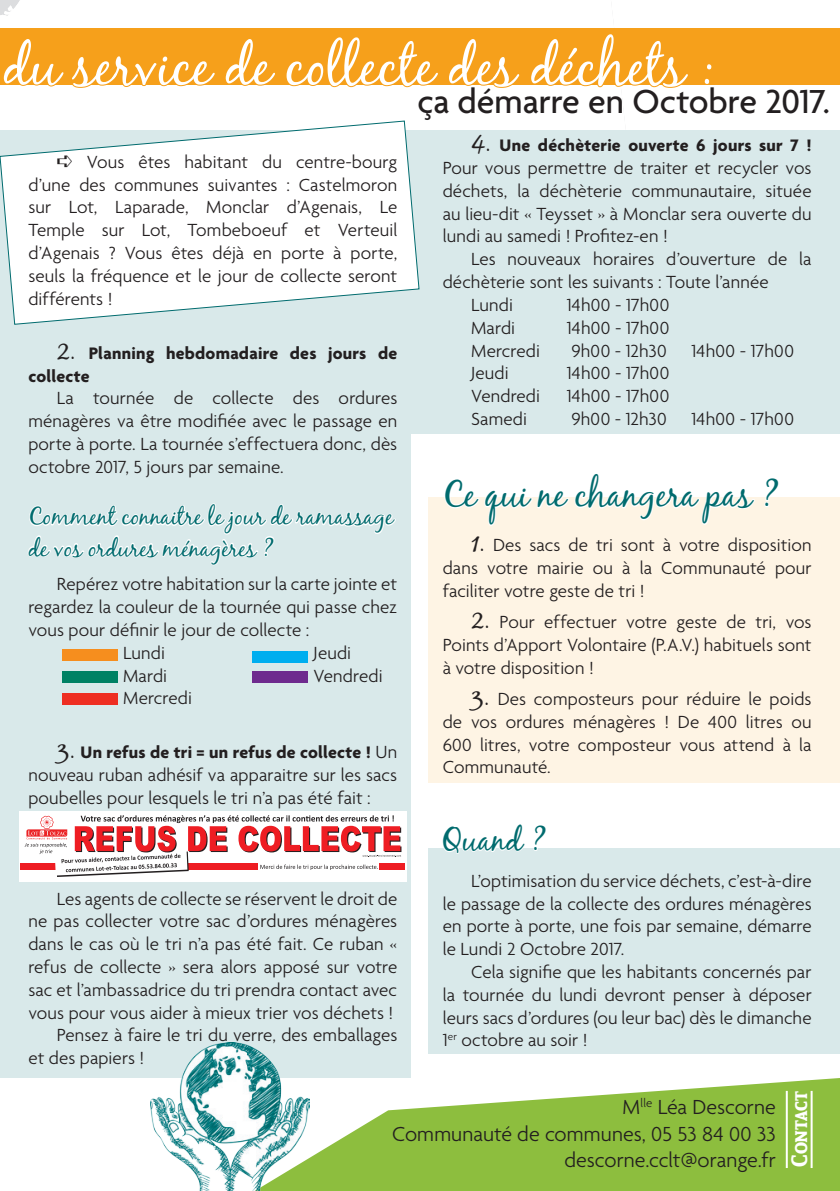
<style>
.page{position:relative;width:840px;height:1191px;background:#fff}
.page>*{position:absolute;margin:0;border:0;box-sizing:border-box;transform-origin:0 0}
.t1{font:56px "Black Jack";color:#fff}
.t2{font:500 36px "Agenda";color:#231f20}
.t3{font:36px "Black Jack";color:#006b6e}
.t4{font:32px "Black Jack";color:#006b6e}
.t5{font:24px/31.2px "Black Jack";color:#006b6e}
.t6{font:300 22px/26.4px "Agenda";letter-spacing:.005em;color:#231f20;text-align:right}
.t7{font:700 22px "Andada SC";letter-spacing:-.01em;color:#fff;scale:.9 1}
.t8{font:300 19px/22.8px "Agenda";letter-spacing:.005em;color:#231f20;text-align:justify}
.t9{font:700 18px/22.8px "Agenda";letter-spacing:.015em;color:#231f20}
.s1{font-family:"Black Jack";font-weight:400;font-size:26px}
.s2{font-weight:300;font-size:19px}
</style>
<div class="page">
<svg style="left:309px;top:1078px;width:530px;height:113px;fill:#8dbe3e"></svg>
<div style="left:0;top:28px;width:839px;height:57px;background:#f6a01b"></div>
<svg style="left:290px;top:85px;width:137px;height:3px"></svg>
<svg style="left:465px;top:85px;width:47px;height:3px"></svg>
<svg style="left:547px;top:85px;width:134px;height:3px"></svg>
<hr style="left:810px;top:1090px;width:2px;height:78px;background:#fff">
<hr style="left:785px;top:1090px;width:2px;height:78px;background:#fff">
<div style="left:0;top:130px;width:410px;height:947px;background:#d9e9ea"></div>
<div style="left:382px;top:130px;width:457px;height:304px;background:#d9e9ea"></div>
<div style="left:428px;top:497px;width:411px;height:285px;background:#fef4e4"></div>
<div style="left:62px;top:649px;width:55px;height:11px;background:#f68e1e"></div>
<div style="left:62px;top:693px;width:55px;height:12px;background:#ee2e22"></div>
<div style="left:62px;top:671px;width:55px;height:12px;background:#008164"></div>
<div style="left:252px;top:651px;width:55px;height:11px;background:#00aeef"></div>
<div style="left:252px;top:671px;width:55px;height:12px;background:#6e2a8e"></div>
<div style="left:19px;top:811px;width:387px;height:71px;background:#fff"></div>
<div style="left:21px;top:863px;width:237px;height:7px;background:#ee1d23"></div>
<div style="left:379px;top:863px;width:25px;height:7px;background:#ee1d23"></div>
<svg style="left:25px;top:815px;width:376px;height:61px"></svg>
<svg style="left:0;top:120px;width:420px;height:205px"></svg>
<img style="left:151px;top:1042px;width:158px;height:149px">
<div style="left:428px;top:848px;width:411px;height:205px;background:#d9e9ea"></div>
<svg style="left:28px;top:503px;width:368px;height:62px"></svg>
<svg style="left:444px;top:497px;width:311px;height:29px"></svg>
<svg style="left:764px;top:497px;width:6px;height:10px"></svg>
<svg style="left:444px;top:848px;width:94px;height:6px"></svg>
<h1 class="t1" style="left:3px;top:32px;width:713px">du service de collecte des déchets :</h1>
<h2 class="t2" style="left:417px;top:79px;width:414px">ça démarre en Octobre 2017.</h2>
<p class="t8" style="left:28px;top:150px;width:370px;text-indent:28px">➪ Vous êtes habitant du centre-bourg d’une des communes suivantes : Castelmoron sur Lot, Laparade, Monclar d’Agenais, Le Temple sur Lot, Tombeboeuf et Verteuil d’Agenais ? Vous êtes déjà en porte à porte, seuls la fréquence et le jour de collecte seront différents !</p>
<p class="t9" style="left:28px;top:341px;width:370px;text-indent:28px"><span class="s1">2.</span> Planning hebdomadaire des jours de collecte</p>
<p class="t8" style="left:28px;top:386px;width:370px;text-indent:28px">La tournée de collecte des ordures ménagères va être modifiée avec le passage en porte à porte. La tournée s’effectuera donc, dès octobre 2017, 5 jours par semaine.</p>
<p class="t5" style="left:28px;top:500px;width:366px">Comment connaitre le jour de ramassage de vos ordures ménagères ?</p>
<p class="t8" style="left:57px;top:572px;width:342px">Repérez votre habitation sur la carte jointe et</p>
<p class="t8" style="left:28px;top:595px;width:370px">regardez la couleur de la tournée qui passe chez</p>
<p class="t8" style="left:28px;top:618px;width:282px">vous pour définir le jour de collecte :</p>
<p class="t8" style="left:123px;top:641px;width:43px">Lundi</p>
<p class="t8" style="left:123px;top:664px;width:46px">Mardi</p>
<p class="t8" style="left:123px;top:686px;width:70px">Mercredi</p>
<p class="t8" style="left:313px;top:641px;width:70px">Jeudi<br>Vendredi</p>
<p class="t9" style="left:57px;top:741px;width:342px"><span class="s1">3.</span> Un refus de tri = un refus de collecte ! <span class="s2">Un</span></p>
<p class="t8" style="left:28px;top:763px;width:370px">nouveau ruban adhésif va apparaitre sur les sacs poubelles pour lesquels le tri n’a pas été fait :</p>
<p class="t8" style="left:57px;top:886px;width:342px">Les agents de collecte se réservent le droit de</p>
<p class="t8" style="left:28px;top:909px;width:370px">ne pas collecter votre sac d’ordures ménagères</p>
<p class="t8" style="left:28px;top:932px;width:370px">dans le cas où le tri n’a pas été fait. Ce ruban «</p>
<p class="t8" style="left:28px;top:955px;width:370px">refus de collecte » sera alors apposé sur votre</p>
<p class="t8" style="left:28px;top:978px;width:370px">sac et l’ambassadrice du tri prendra contact avec</p>
<p class="t8" style="left:28px;top:1000px;width:366px">vous pour vous aider à mieux trier vos déchets !</p>
<p class="t8" style="left:57px;top:1023px;width:342px">Pensez à faire le tri du verre, des emballages</p>
<p class="t8" style="left:28px;top:1046px;width:117px">et des papiers !</p>
<p class="t9" style="left:471px;top:134px;width:342px"><span class="s1">4.</span> Une déchèterie ouverte 6 jours sur 7 !</p>
<p class="t8" style="left:442px;top:156px;width:370px">Pour vous permettre de traiter et recycler vos déchets, la déchèterie communautaire, située au lieu-dit « Teysset » à Monclar sera ouverte du lundi au samedi ! Profitez-en !</p>
<p class="t8" style="left:471px;top:247px;width:342px">Les nouveaux horaires d’ouverture de la</p>
<p class="t8" style="left:442px;top:270px;width:327px">déchèterie sont les suivants : Toute l’année</p>
<p class="t8" style="left:471px;top:293px;width:43px">Lundi</p>
<p class="t8" style="left:566px;top:293px;width:104px">14h00 - 17h00</p>
<p class="t8" style="left:471px;top:316px;width:46px">Mardi</p>
<p class="t8" style="left:566px;top:316px;width:104px">14h00 - 17h00</p>
<p class="t8" style="left:471px;top:339px;width:70px">Mercredi</p>
<p class="t8" style="left:571px;top:339px;width:97px">9h00 - 12h30</p>
<p class="t8" style="left:691px;top:339px;width:104px">14h00 - 17h00</p>
<p class="t8" style="left:471px;top:361px;width:39px">Jeudi</p>
<p class="t8" style="left:566px;top:361px;width:104px">14h00 - 17h00</p>
<p class="t8" style="left:471px;top:384px;width:70px">Vendredi</p>
<p class="t8" style="left:566px;top:384px;width:104px">14h00 - 17h00</p>
<p class="t8" style="left:471px;top:407px;width:57px">Samedi</p>
<p class="t8" style="left:571px;top:407px;width:97px">9h00 - 12h30</p>
<p class="t8" style="left:691px;top:407px;width:104px">14h00 - 17h00</p>
<h2 class="t3" style="left:442px;top:473px;width:338px">Ce qui ne changera pas ?</h2>
<p class="t8" style="left:442px;top:533px;width:370px;text-indent:28px"><span class="s1">1.</span> Des sacs de tri sont à votre disposition dans votre mairie ou à la Communauté pour faciliter votre geste de tri !</p>
<p class="t8" style="left:442px;top:610px;width:370px;text-indent:28px"><span class="s1">2.</span> Pour effectuer votre geste de tri, vos Points d’Apport Volontaire (P.A.V.) habituels sont à votre disposition !</p>
<p class="t8" style="left:442px;top:687px;width:370px;text-indent:28px"><span class="s1">3.</span> Des composteurs pour réduire le poids de vos ordures ménagères ! De 400 litres ou 600 litres, votre composteur vous attend à la Communauté.</p>
<h3 class="t4" style="left:442px;top:820px;width:105px">Quand ?</h3>
<p class="t8" style="left:442px;top:869px;width:370px;text-indent:28px">L’optimisation du service déchets, c’est-à-dire le passage de la collecte des ordures ménagères en porte à porte, une fois par semaine, démarre le Lundi 2 Octobre 2017.</p>
<p class="t8" style="left:442px;top:960px;width:370px;text-indent:28px">Cela signifie que les habitants concernés par la tournée du lundi devront penser à déposer leurs sacs d’ordures (ou leur bac) dès le dimanche 1<sup>er</sup> octobre au soir !</p>
<p class="t6" style="left:392px;top:1093px;width:385px">M<sup>lle</sup> Léa Descorne<br>Communauté de communes, 05 53 84 00 33 descorne.cclt@orange.fr</p>
<p class="t7" style="left:783px;top:1166px;width:86px;rotate:-90deg">Contact</p>
</div>
